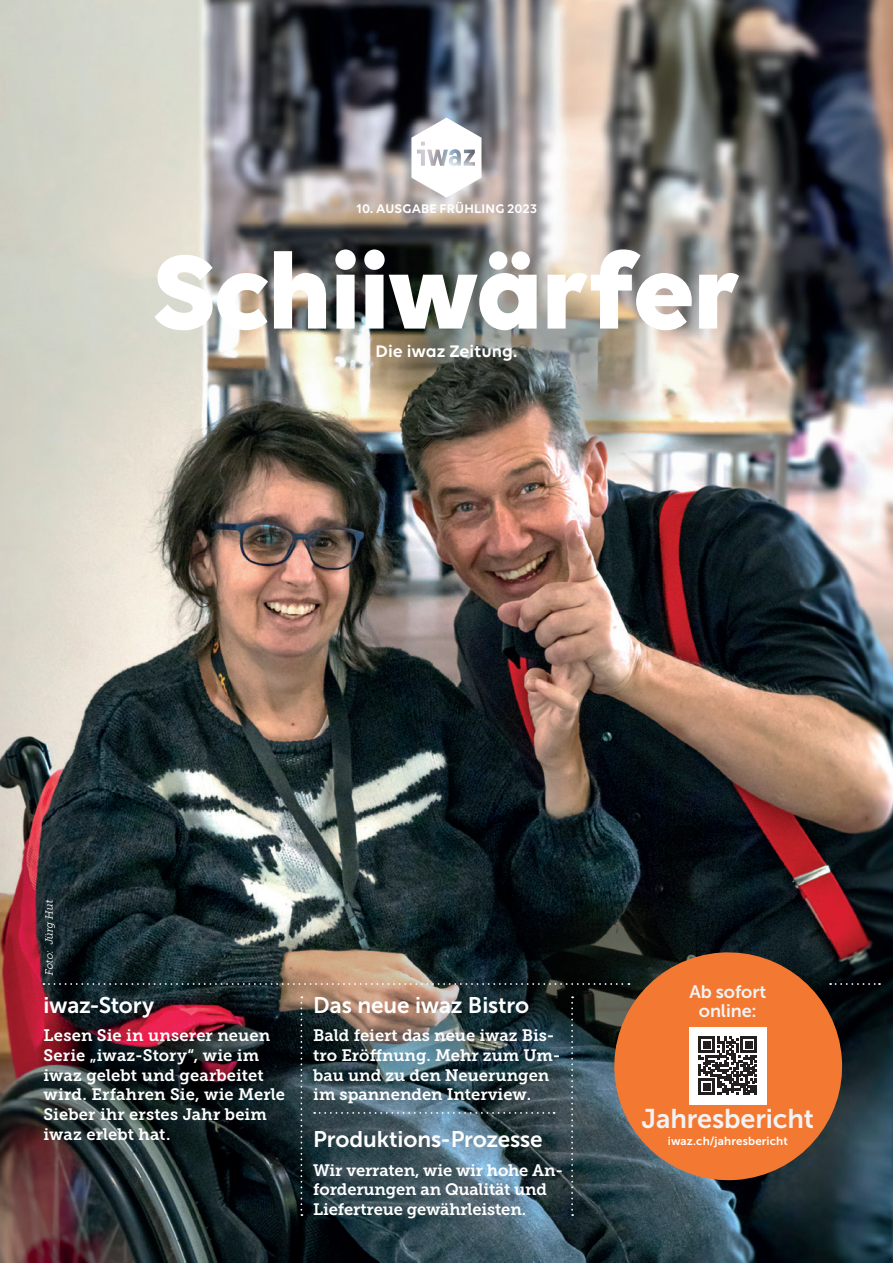
<style>
.page{position:relative;width:893px;height:1263px;background:#fff}
.page>*{position:absolute;margin:0;border:0;box-sizing:border-box;transform-origin:0 0}
.t1{font:700 112.5px "Volte";letter-spacing:-.015em;color:#fff}
.t2{font:27px "Museo Sans 700";letter-spacing:-.005em;color:#f2f3f4}
.t3{font:22.5px "Museo Sans 700";letter-spacing:-.005em;color:#fff}
.t4{font:600 18px "Volte";letter-spacing:-.005em;color:#fff}
.t5{font:18px/19.5px "Museo Sans 700";letter-spacing:-.005em;color:#f2f3f4;text-align:center}
.t6{font:16.5px/19.8px "Museo Slab 700";color:#fff}
.t7{font:600 13.5px "Volte";letter-spacing:.015em;color:#fff}
.t8{font:11.55px "Museo Sans 700";letter-spacing:.01em;color:#fff}
.t9{font:italic 10.5px "Museo Slab 300";color:#fff}
</style>
<div class="page">
<img style="left:0;top:0;width:893px;height:1263px">
<svg style="left:411px;top:118px;width:70px;height:80px"></svg>
<svg style="left:43px;top:983px;width:567px;height:2px"></svg>
<svg style="left:300px;top:996px;width:2px;height:220px"></svg>
<svg style="left:571px;top:996px;width:2px;height:220px"></svg>
<svg style="left:314px;top:1112px;width:241px;height:2px"></svg>
<svg style="left:610px;top:948px;width:236px;height:236px;background:#b56433"></svg>
<div style="left:689px;top:1027px;width:77px;height:77px;background:#fff"></div>
<svg style="left:698px;top:1036px;width:59px;height:59px"></svg>
<svg style="left:830px;top:983px;width:50px;height:2px"></svg>
<p class="t7" style="left:356px;top:200px;width:182px">10. AUSGABE FRÜHLING 2023</p>
<h1 class="t1" style="left:152px;top:224px;width:590px">Schiiwärfer</h1>
<p class="t4" style="left:376px;top:340px;width:143px">Die iwaz Zeitung.</p>
<p class="t9" style="left:43px;top:976px;width:79px;rotate:-90deg">Foto: Jürg Hut</p>
<h3 class="t3" style="left:43px;top:992px;width:112px">iwaz-Story</h3>
<p class="t6" style="left:43px;top:1025px;width:243px">Lesen Sie in unserer neuen<br>Serie „iwaz-Story“, wie im iwaz gelebt und gearbeitet wird. Erfahren Sie, wie Merle<br>Sieber ihr erstes Jahr beim iwaz erlebt hat.</p>
<h3 class="t3" style="left:313px;top:992px;width:218px">Das neue iwaz Bistro</h3>
<p class="t6" style="left:313px;top:1025px;width:249px">Bald feiert das neue iwaz Bis&shy;tro Eröffnung. Mehr zum Um&shy;bau und zu den Neuerungen im spannenden Interview.</p>
<h3 class="t3" style="left:313px;top:1127px;width:231px">Produktions-Prozesse</h3>
<p class="t6" style="left:313px;top:1160px;width:251px">Wir verraten, wie wir hohe An&shy;forderungen an Qualität und<br>Liefertreue gewährleisten.</p>
<p class="t5" style="left:689px;top:982px;width:78px">Ab sofort online:</p>
<h2 class="t2" style="left:641px;top:1104px;width:174px">Jahresbericht</h2>
<p class="t8" style="left:668px;top:1134px;width:121px">iwaz.ch/jahresbericht</p>
</div>
